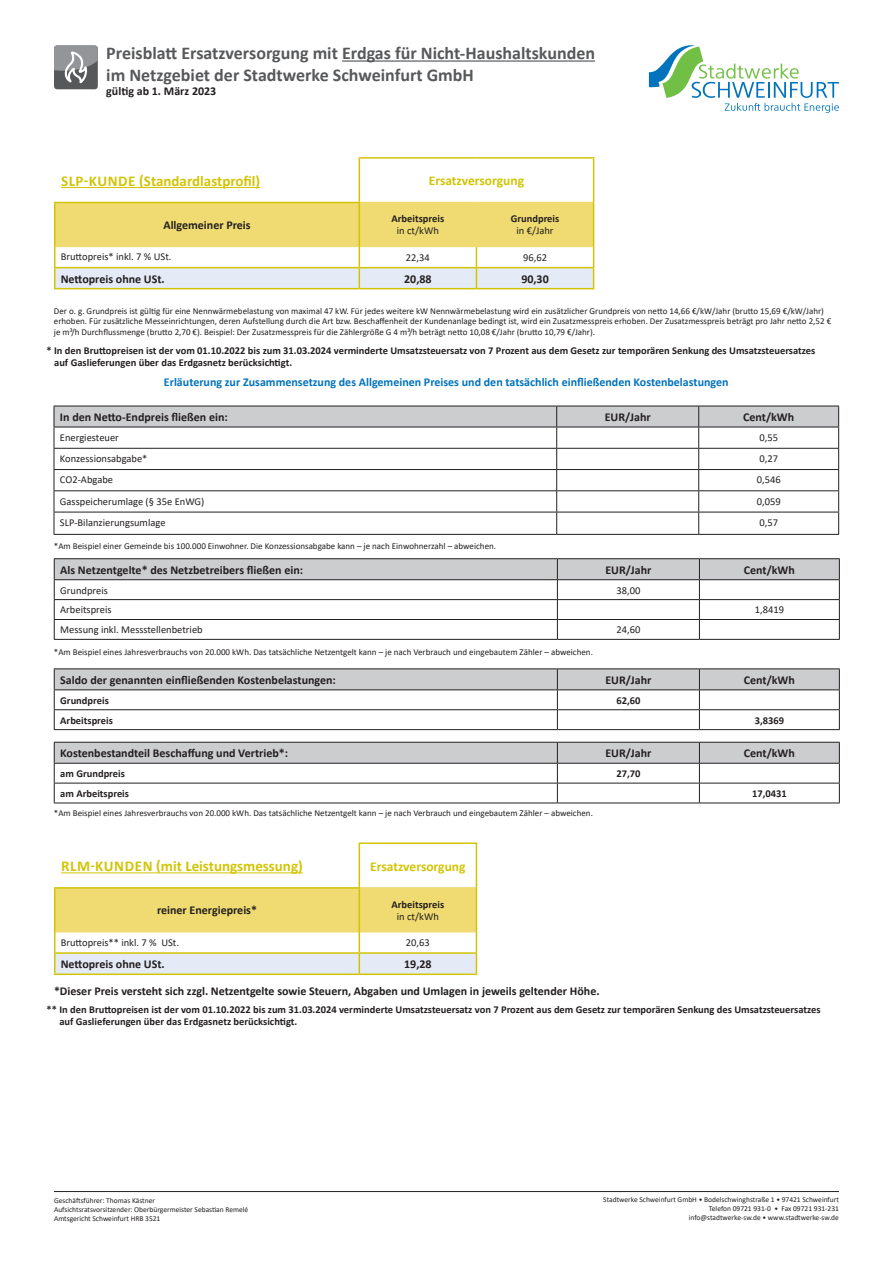
<style>
.page{position:relative;width:893px;height:1263px;background:#fff}
.page>*{position:absolute;margin:0;border:0;box-sizing:border-box;transform-origin:0 0}
.t1{font:700 18px/21.6px "Calibri";color:#57585a}
.t2{font:700 15px "Calibri";color:#d2c405}
.t3{font:700 13.5px "Calibri";color:#d2c405}
.t4{font:700 12px/26.4px "Calibri";color:#231f20}
.t5{font:700 12px "Calibri";color:#0073bc}
.t6{font:700 10.5px/12.6px "Calibri";color:#231f20}
.t7{font:10.5px "Calibri";color:#231f20}
.t8{font:9px/10.8px "Calibri";color:#231f20}
.t9{font:7.5px/9px "Calibri";color:#231f20}
</style>
<div class="page">
<hr style="left:54px;top:1191px;width:785px;height:1px;background:#231f20">
<hr style="left:342px;top:60px;width:253px;height:2px;background:#57585a">
<svg style="left:649px;top:45px;width:190px;height:68px"></svg>
<div style="left:54px;top:45px;width:44px;height:44px;background:#57585a;border-radius:3px"></div>
<svg style="left:54px;top:45px;width:44px;height:38px"></svg>
<hr style="left:360px;top:202px;width:116px;height:1px;background:#efdb71">
<hr style="left:476px;top:202px;width:117px;height:1px;background:#efdb71">
<hr style="left:359px;top:157px;width:117px;height:2px;background:#d2c405">
<hr style="left:359px;top:159px;width:1px;height:43px;background:#d2c405">
<hr style="left:476px;top:157px;width:118px;height:2px;background:#d2c405">
<hr style="left:593px;top:159px;width:1px;height:44px;background:#d2c405">
<hr style="left:54px;top:246px;width:2px;height:21px;background:#d2c405">
<hr style="left:54px;top:267px;width:305px;height:1px;background:#d2c405">
<hr style="left:54px;top:268px;width:2px;height:20px;background:#d2c405">
<svg style="left:55px;top:203px;width:539px;height:85px"></svg>
<hr style="left:54px;top:288px;width:305px;height:1px;background:#d2c405">
<hr style="left:359px;top:288px;width:117px;height:1px;background:#d2c405">
<hr style="left:476px;top:288px;width:118px;height:1px;background:#d2c405">
<hr style="left:54px;top:202px;width:306px;height:1px;background:#d2c405">
<hr style="left:54px;top:203px;width:2px;height:43px;background:#d2c405">
<hr style="left:359px;top:203px;width:1px;height:43px;background:#d2c405">
<hr style="left:61px;top:187px;width:199px;height:1px;background:#d2c405">
<svg style="left:54px;top:406px;width:785px;height:128px"></svg>
<hr style="left:54px;top:534px;width:503px;height:1px;background:#231f20">
<hr style="left:557px;top:534px;width:142px;height:1px;background:#231f20">
<hr style="left:699px;top:534px;width:140px;height:1px;background:#231f20">
<hr style="left:54px;top:558px;width:503px;height:1px;background:#231f20">
<hr style="left:557px;top:558px;width:142px;height:1px;background:#231f20">
<hr style="left:699px;top:558px;width:141px;height:1px;background:#231f20">
<svg style="left:54px;top:559px;width:786px;height:80px"></svg>
<hr style="left:54px;top:639px;width:503px;height:1px;background:#231f20">
<hr style="left:557px;top:639px;width:142px;height:1px;background:#231f20">
<hr style="left:699px;top:639px;width:141px;height:1px;background:#231f20">
<hr style="left:54px;top:668px;width:503px;height:1px;background:#231f20">
<hr style="left:557px;top:668px;width:142px;height:1px;background:#231f20">
<hr style="left:699px;top:668px;width:141px;height:1px;background:#231f20">
<svg style="left:54px;top:669px;width:786px;height:60px"></svg>
<hr style="left:54px;top:729px;width:503px;height:1px;background:#231f20">
<hr style="left:557px;top:729px;width:142px;height:1px;background:#231f20">
<hr style="left:699px;top:729px;width:141px;height:1px;background:#231f20">
<svg style="left:54px;top:742px;width:786px;height:61px"></svg>
<hr style="left:54px;top:803px;width:503px;height:1px;background:#231f20">
<hr style="left:557px;top:803px;width:142px;height:1px;background:#231f20">
<hr style="left:699px;top:803px;width:141px;height:1px;background:#231f20">
<hr style="left:360px;top:887px;width:116px;height:2px;background:#efdb71">
<svg style="left:54px;top:888px;width:423px;height:85px"></svg>
<hr style="left:54px;top:973px;width:305px;height:2px;background:#d2c405">
<hr style="left:359px;top:973px;width:118px;height:2px;background:#d2c405">
<hr style="left:54px;top:887px;width:306px;height:2px;background:#d2c405">
<hr style="left:54px;top:889px;width:2px;height:43px;background:#d2c405">
<hr style="left:359px;top:889px;width:1px;height:43px;background:#d2c405">
<hr style="left:359px;top:842px;width:118px;height:2px;background:#d2c405">
<hr style="left:359px;top:844px;width:1px;height:43px;background:#d2c405">
<hr style="left:476px;top:844px;width:1px;height:44px;background:#d2c405">
<hr style="left:476px;top:888px;width:1px;height:44px;background:#d2c405">
<hr style="left:61px;top:872px;width:242px;height:1px;background:#d2c405">
<h1 class="t1" style="left:106px;top:42px;width:490px">Preisblatt Ersatzversorgung mit Erdgas für Nicht-Haushaltskunden im Netzgebiet der Stadtwerke Schweinfurt GmbH</h1>
<h3 class="t4" style="left:106px;top:78px;width:112px">gültig ab 1. März 2023</h3>
<h2 class="t2" style="left:61px;top:170px;width:201px">SLP-KUNDE (Standardlastprofil)</h2>
<h3 class="t3" style="left:429px;top:171px;width:97px">Ersatzversorgung</h3>
<h3 class="t4" style="left:163px;top:212px;width:89px">Allgemeiner Preis</h3>
<p class="t6" style="left:391px;top:212px;width:54px">Arbeitspreis</p>
<p class="t7" style="left:397px;top:224px;width:43px">in ct/kWh</p>
<p class="t6" style="left:511px;top:212px;width:50px">Grundpreis</p>
<p class="t7" style="left:516px;top:224px;width:39px">in €/Jahr</p>
<p class="t7" style="left:61px;top:249px;width:112px">Bruttopreis* inkl. 7 % USt.</p>
<p class="t7" style="left:406px;top:250px;width:25px">22,34</p>
<p class="t7" style="left:523px;top:250px;width:25px">96,62</p>
<h3 class="t4" style="left:61px;top:265px;width:106px">Nettopreis ohne USt.</h3>
<h3 class="t4" style="left:404px;top:265px;width:29px">20,88</h3>
<h3 class="t4" style="left:521px;top:265px;width:29px">90,30</h3>
<p class="t8" style="left:54px;top:305px;width:779px">Der o. g. Grundpreis ist gültig für eine Nennwärmebelastung von maximal 47 kW. Für jedes weitere kW Nennwärmebelastung wird ein zusätzlicher Grundpreis von netto 14,66 €/kW/Jahr (brutto 15,69 €/kW/Jahr) erhoben. Für zusätzliche Messeinrichtungen, deren Aufstellung durch die Art bzw. Beschaffenheit der Kundenanlage bedingt ist, wird ein Zusatzmesspreis erhoben. Der Zusatzmesspreis beträgt pro Jahr netto 2,52 € je m³/h Durchflussmenge (brutto 2,70 €). Beispiel: Der Zusatzmesspreis für die Zählergröße G 4 m³/h beträgt netto 10,08 €/Jahr (brutto 10,79 €/Jahr).</p>
<p class="t6" style="left:54px;top:344px;width:763px;text-indent:-8px">* In den Bruttopreisen ist der vom 01.10.2022 bis zum 31.03.2024 verminderte Umsatzsteuersatz von 7 Prozent aus dem Gesetz zur temporären Senkung des Umsatzsteuersatzes auf Gaslieferungen über das Erdgasnetz berücksichtigt.</p>
<h3 class="t5" style="left:164px;top:374px;width:566px">Erläuterung zur Zusammensetzung des Allgemeinen Preises und den tatsächlich einfließenden Kostenbelastungen</h3>
<h3 class="t4" style="left:60px;top:404px;width:169px">In den Netto-Endpreis fließen ein:</h3>
<h3 class="t4" style="left:605px;top:404px;width:47px">EUR/Jahr</h3>
<h3 class="t4" style="left:743px;top:404px;width:53px">Cent/kWh</h3>
<p class="t7" style="left:60px;top:430px;width:60px">Energiesteuer</p>
<p class="t7" style="left:759px;top:430px;width:20px">0,55</p>
<p class="t7" style="left:60px;top:451px;width:89px">Konzessionsabgabe*</p>
<p class="t7" style="left:759px;top:451px;width:20px">0,27</p>
<p class="t7" style="left:60px;top:473px;width:55px">CO2-Abgabe</p>
<p class="t7" style="left:757px;top:473px;width:25px">0,546</p>
<p class="t7" style="left:60px;top:494px;width:146px">Gasspeicherumlage (§ 35e EnWG)</p>
<p class="t7" style="left:757px;top:494px;width:25px">0,059</p>
<p class="t7" style="left:60px;top:515px;width:107px">SLP-Bilanzierungsumlage</p>
<p class="t7" style="left:759px;top:515px;width:20px">0,57</p>
<h3 class="t4" style="left:60px;top:556px;width:244px">Als Netzentgelte* des Netzbetreibers fließen ein:</h3>
<h3 class="t4" style="left:605px;top:556px;width:47px">EUR/Jahr</h3>
<h3 class="t4" style="left:744px;top:556px;width:53px">Cent/kWh</h3>
<p class="t7" style="left:60px;top:583px;width:49px">Grundpreis</p>
<p class="t7" style="left:616px;top:583px;width:25px">38,00</p>
<p class="t7" style="left:60px;top:603px;width:53px">Arbeitspreis</p>
<p class="t7" style="left:755px;top:603px;width:31px">1,8419</p>
<p class="t7" style="left:60px;top:623px;width:144px">Messung inkl. Messstellenbetrieb</p>
<p class="t7" style="left:616px;top:623px;width:25px">24,60</p>
<p class="t8" style="left:54px;top:540px;width:444px">*Am Beispiel einer Gemeinde bis 100.000 Einwohner. Die Konzessionsabgabe kann – je nach Einwohnerzahl – abweichen.</p>
<p class="t8" style="left:54px;top:647px;width:541px">*Am Beispiel eines Jahresverbrauchs von 20.000 kWh. Das tatsächliche Netzentgelt kann – je nach Verbrauch und eingebautem Zähler – abweichen.</p>
<h3 class="t4" style="left:60px;top:666px;width:277px">Saldo der genannten einfließenden Kostenbelastungen:</h3>
<h3 class="t4" style="left:605px;top:666px;width:47px">EUR/Jahr</h3>
<h3 class="t4" style="left:744px;top:666px;width:53px">Cent/kWh</h3>
<p class="t6" style="left:60px;top:694px;width:50px">Grundpreis</p>
<p class="t6" style="left:616px;top:694px;width:26px">62,60</p>
<p class="t6" style="left:60px;top:714px;width:54px">Arbeitspreis</p>
<p class="t6" style="left:755px;top:714px;width:31px">3,8369</p>
<h3 class="t4" style="left:60px;top:740px;width:229px">Kostenbestandteil Beschaffung und Vertrieb*:</h3>
<h3 class="t4" style="left:605px;top:740px;width:47px">EUR/Jahr</h3>
<h3 class="t4" style="left:744px;top:740px;width:53px">Cent/kWh</h3>
<p class="t6" style="left:60px;top:767px;width:66px">am Grundpreis</p>
<p class="t6" style="left:616px;top:767px;width:26px">27,70</p>
<p class="t6" style="left:60px;top:787px;width:70px">am Arbeitspreis</p>
<p class="t6" style="left:752px;top:787px;width:36px">17,0431</p>
<p class="t8" style="left:54px;top:808px;width:541px">*Am Beispiel eines Jahresverbrauchs von 20.000 kWh. Das tatsächliche Netzentgelt kann – je nach Verbrauch und eingebautem Zähler – abweichen.</p>
<h2 class="t2" style="left:61px;top:855px;width:243px">RLM-KUNDEN (mit Leistungsmessung)</h2>
<h3 class="t3" style="left:370px;top:856px;width:97px">Ersatzversorgung</h3>
<h3 class="t4" style="left:157px;top:897px;width:102px">reiner Energiepreis*</h3>
<p class="t6" style="left:391px;top:898px;width:54px">Arbeitspreis</p>
<p class="t7" style="left:397px;top:909px;width:43px">in ct/kWh</p>
<p class="t7" style="left:61px;top:935px;width:120px">Bruttopreis** inkl. 7 % USt.</p>
<p class="t7" style="left:406px;top:935px;width:25px">20,63</p>
<h3 class="t4" style="left:61px;top:951px;width:106px">Nettopreis ohne USt.</h3>
<h3 class="t4" style="left:54px;top:951px;width:547px;text-indent:350px">19,28<br>*Dieser Preis versteht sich zzgl. Netzentgelte sowie Steuern, Abgaben und Umlagen in jeweils geltender Höhe.</h3>
<p class="t6" style="left:59px;top:1002px;width:763px;text-indent:-13px">** In den Bruttopreisen ist der vom 01.10.2022 bis zum 31.03.2024 verminderte Umsatzsteuersatz von 7 Prozent aus dem Gesetz zur temporären Senkung des Umsatzsteuersatzes auf Gaslieferungen über das Erdgasnetz berücksichtigt.</p>
<p class="t9" style="left:54px;top:1195px;width:196px">Geschäftsführer: Thomas Kästner<br>Aufsichtsratsvorsitzender: Oberbürgermeister Sebastian Remelé<br>Amtsgericht Schweinfurt HRB 3521</p>
<p class="t9" style="left:603px;top:1195px;width:237px;text-align:right">Stadtwerke Schweinfurt GmbH • Bodelschwinghstraße 1 • 97421 Schweinfurt<br>Telefon 09721 931-0 • Fax 09721 931-231<br>info@stadtwerke-sw.de • www.stadtwerke-sw.de</p>
</div>
